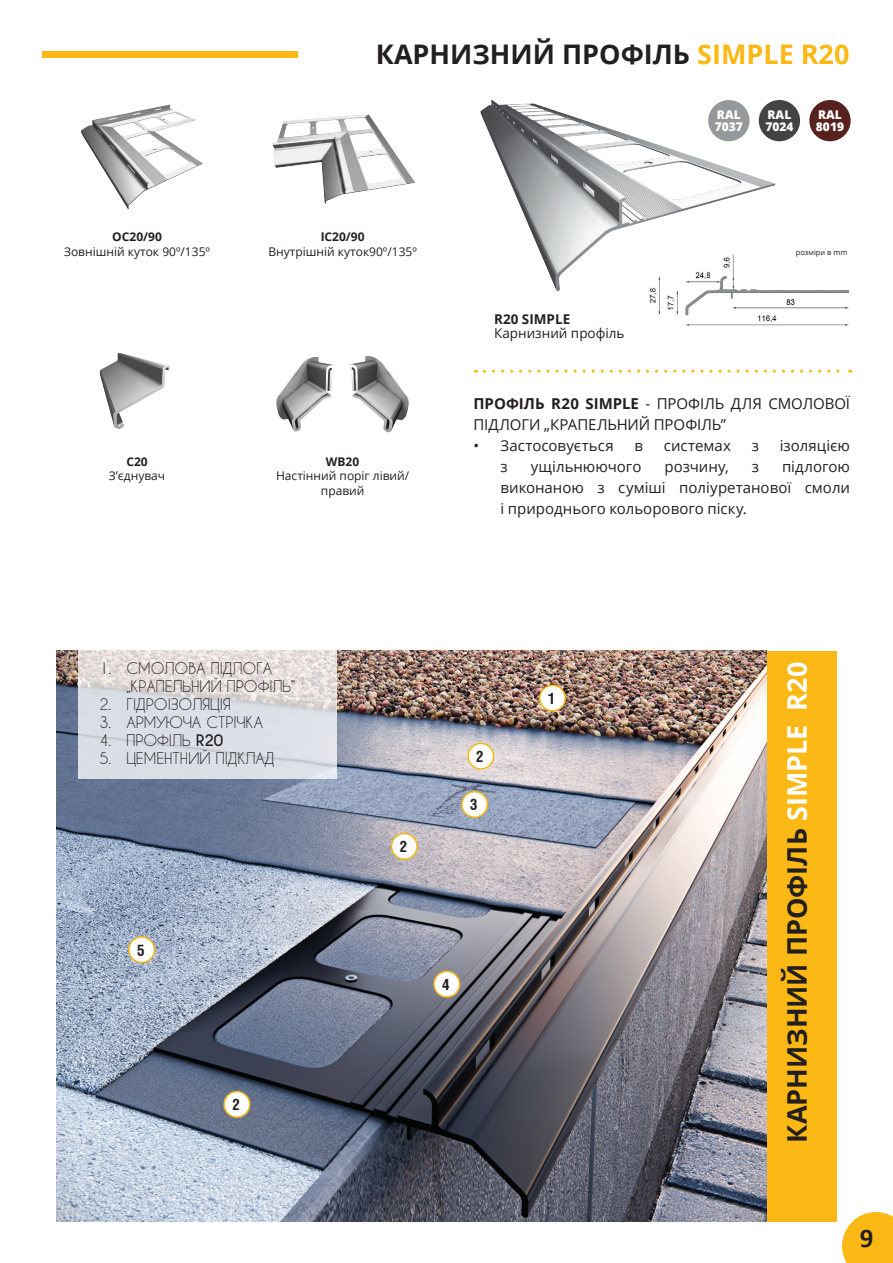
<style>
.page{position:relative;width:893px;height:1263px;background:#fff}
.page>*{position:absolute;margin:0;border:0;box-sizing:border-box;transform-origin:0 0}
.t1{font:700 27px "Open Sans";color:#231f20}
.t2{font:700 27px "Calibri";color:#231f20}
.t3{font:15px/21px "Open Sans";color:#231f20}
.t4{font:15px/18px "Caviar Dreams";color:#231f20}
.t5{font:700 condensed 15px "PL Switzerland";color:#231f20}
.t6{font:13.5px "Open Sans";color:#231f20}
.t7{font:700 13.5px "Open Sans";color:#231f20}
.t8{font:12px/14.4px "Open Sans";color:#231f20;text-align:center}
.t9{font:800 12px/12px "Open Sans";color:#fff}
.t10{font:7.5px "Open Sans";color:#231f20}
.s1{color:#fcb814}
.s2{font-weight:700}
.s3{color:#fff}
</style>
<div class="page">
<img style="left:686px;top:290px;width:163px;height:36px">
<img style="left:480px;top:100px;width:306px;height:216px">
<svg style="left:484px;top:370px;width:367px;height:3px"></svg>
<img style="left:81px;top:104px;width:122px;height:105px">
<img style="left:272px;top:114px;width:143px;height:90px">
<div style="left:708px;top:100px;width:41px;height:41px;background:#96999c;border-radius:50%"></div>
<div style="left:759px;top:100px;width:41px;height:41px;background:#444243;border-radius:50%"></div>
<div style="left:809px;top:100px;width:42px;height:41px;background:#57221d;border-radius:50%"></div>
<svg style="left:842px;top:1212px;width:51px;height:51px"></svg>
<img style="left:99px;top:352px;width:71px;height:77px">
<img style="left:276px;top:356px;width:133px;height:77px">
<div style="left:43px;top:52px;width:255px;height:6px;background:#fcb814"></div>
<div style="left:779px;top:249px;width:68px;height:9px;background:#fff"></div>
<div style="left:754px;top:651px;width:83px;height:571px;background:#fcb814"></div>
<img style="left:56px;top:651px;width:710px;height:571px">
<svg style="left:78px;top:651px;width:259px;height:128px;fill:#dcdfe5"></svg>
<div style="left:540px;top:685px;width:25px;height:26px;background:#fff;border-radius:50%"></div>
<div style="left:539px;top:685px;width:27px;height:27px;border:2px solid #fcb814;border-radius:50%"></div>
<div style="left:468px;top:743px;width:26px;height:26px;background:#fff;border-radius:50%"></div>
<div style="left:467px;top:743px;width:27px;height:27px;border:2px solid #fcb814;border-radius:50%"></div>
<div style="left:462px;top:792px;width:25px;height:25px;background:#fff;border-radius:50%"></div>
<div style="left:461px;top:791px;width:27px;height:27px;border:2px solid #fcb814;border-radius:50%"></div>
<div style="left:434px;top:971px;width:26px;height:26px;background:#fff;border-radius:50%"></div>
<div style="left:433px;top:971px;width:27px;height:27px;border:2px solid #fcb814;border-radius:50%"></div>
<div style="left:129px;top:937px;width:25px;height:25px;background:#fff;border-radius:50%"></div>
<div style="left:128px;top:936px;width:27px;height:27px;border:2px solid #fcb814;border-radius:50%"></div>
<div style="left:391px;top:833px;width:26px;height:26px;background:#fff;border-radius:50%"></div>
<div style="left:391px;top:833px;width:27px;height:27px;border:2px solid #fcb814;border-radius:50%"></div>
<div style="left:224px;top:1091px;width:26px;height:26px;background:#fff;border-radius:50%"></div>
<div style="left:223px;top:1091px;width:27px;height:27px;border:2px solid #fcb814;border-radius:50%"></div>
<p class="t1" style="left:376px;top:35px;width:475px">КАРНИЗНИЙ ПРОФІЛЬ <span class="s1">SIMPLE R20</span></p>
<p class="t8" style="left:64px;top:229px;width:147px"><span class="s2">OC20/90<br></span>Зовнішній куток 90º/135º</p>
<p class="t8" style="left:268px;top:229px;width:150px"><span class="s2">IC20/90<br></span>Внутрішній куток90º/135º</p>
<p class="t8" style="left:109px;top:454px;width:58px"><span class="s2">C20<br></span>З’єднувач</p>
<p class="t8" style="left:276px;top:454px;width:135px"><span class="s2">WB20<br></span>Настінний поріг лівий/ правий</p>
<p class="t9" style="left:715px;top:108px;width:30px">RAL<br>7037</p>
<p class="t9" style="left:765px;top:108px;width:30px">RAL<br>7024</p>
<p class="t9" style="left:816px;top:108px;width:30px">RAL<br>8019</p>
<p class="t7" style="left:494px;top:309px;width:78px">R20 SIMPLE</p>
<p class="t6" style="left:494px;top:324px;width:132px">Карнизний профіль</p>
<p class="t10" style="left:796px;top:247px;width:53px">розміри в mm</p>
<p class="t3" style="left:473px;top:393px;width:378px"><span class="s2">ПРОФІЛЬ R20 SIMPLE</span> - ПРОФІЛЬ ДЛЯ СМОЛОВОЇ<br>ПІДЛОГИ „КРАПЕЛЬНИЙ ПРОФІЛЬ”</p>
<p class="t3" style="left:473px;top:435px;width:142px">• Застосовується</p>
<p class="t3" style="left:635px;top:435px;width:10px">в</p>
<p class="t3" style="left:664px;top:435px;width:69px">системах</p>
<p class="t3" style="left:752px;top:435px;width:9px">з</p>
<p class="t3" style="left:780px;top:435px;width:72px">ізоляцією</p>
<p class="t3" style="left:500px;top:456px;width:9px">з</p>
<p class="t3" style="left:531px;top:456px;width:112px">ущільнюючого</p>
<p class="t3" style="left:664px;top:456px;width:66px">розчину,</p>
<p class="t3" style="left:752px;top:456px;width:9px">з</p>
<p class="t3" style="left:500px;top:456px;width:351px;text-align:justify;text-indent:281px">підлогою виконаною з суміші поліуретанової смоли і природнього кольорового піску.</p>
<p class="t4" style="left:126px;top:659px;width:170px;text-indent:-27px">1. СМОЛОВА ПІДЛОГА „КРАПЕЛЬНИЙ ПРОФІЛЬ”</p>
<p class="t4" style="left:99px;top:695px;width:133px">2. ГІДРОІЗОЛЯЦІЯ</p>
<p class="t4" style="left:99px;top:713px;width:165px">3. АРМУЮЧА СТРІЧКА</p>
<p class="t4" style="left:99px;top:731px;width:125px">4. ПРОФІЛЬ <span class="s2">R20</span></p>
<p class="t4" style="left:99px;top:749px;width:177px">5. ЦЕМЕНТНИЙ ПІДКЛАД</p>
<p class="t5" style="left:137px;top:941px;width:9px">5</p>
<p class="t5" style="left:232px;top:1095px;width:9px">2</p>
<p class="t5" style="left:400px;top:837px;width:9px">2</p>
<p class="t5" style="left:476px;top:747px;width:9px">2</p>
<p class="t5" style="left:470px;top:796px;width:9px">3</p>
<p class="t5" style="left:442px;top:975px;width:9px">4</p>
<p class="t5" style="left:548px;top:689px;width:9px">1</p>
<p class="t1" style="left:778px;top:1142px;width:482px;rotate:-90deg">КАРНИЗНИЙ ПРОФІЛЬ <span class="s3">SIMPLE R20</span></p>
<p class="t2" style="left:860px;top:1219px;width:15px">9</p>
</div>
